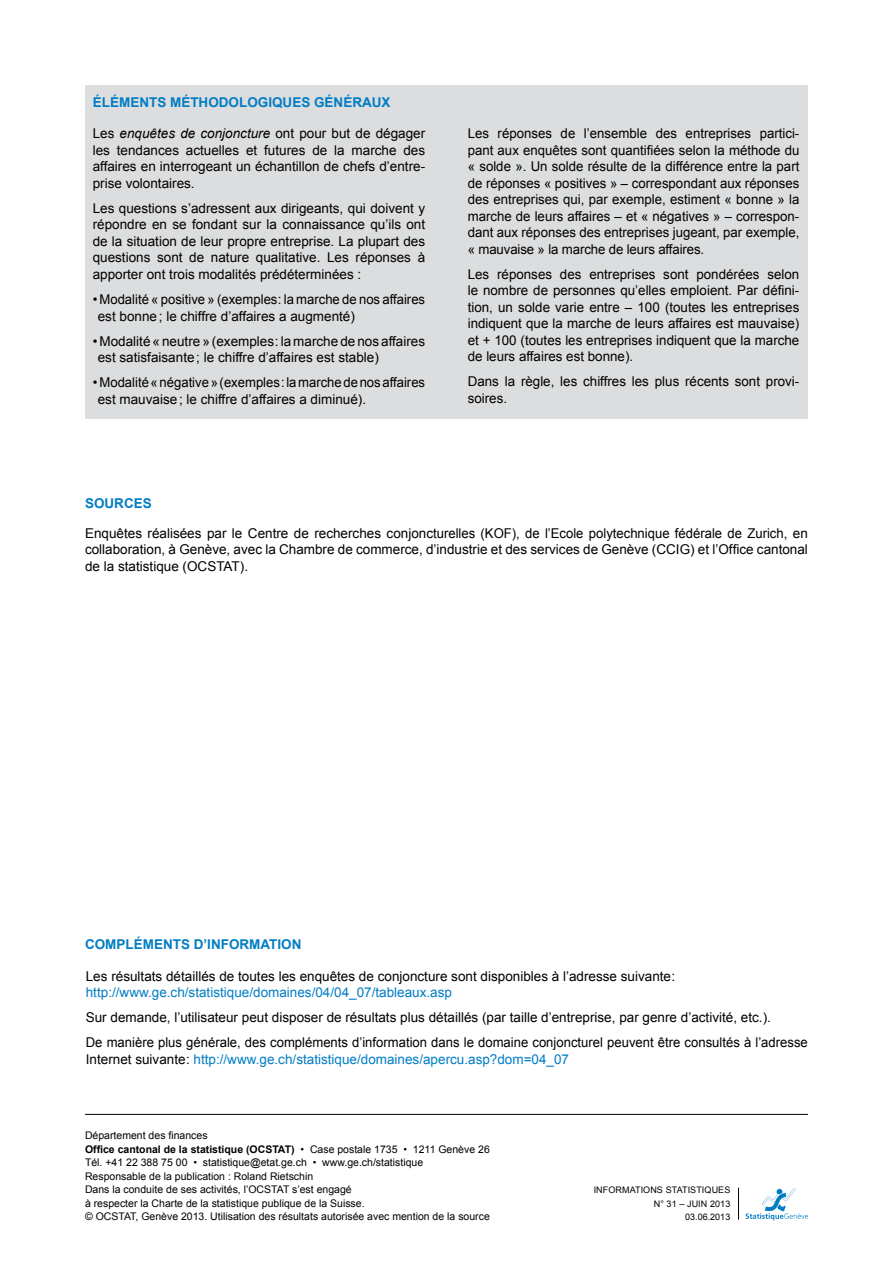
<style>
.page{position:relative;width:893px;height:1263px;background:#fff}
.page>*{position:absolute;margin:0;border:0;box-sizing:border-box;transform-origin:0 0}
.t1{font:13.5px/16.5px "Arial";color:#000;text-align:justify}
.t2{font:13.5px "Arial";color:#007dc5}
.t3{font:700 13.5px "Arial";color:#007dc5}
.t4{font:10.5px/13.5px "Arial";color:#000}
.t5{font:9px/13.5px "Arial";letter-spacing:.01em;color:#000;text-align:right}
.s1{font-style:italic}
.s2{color:#000}
.s3{font-weight:700}
</style>
<div class="page">
<hr style="left:85px;top:1114px;width:723px;height:1px;background:#000">
<svg style="left:746px;top:1188px;width:62px;height:32px"></svg>
<hr style="left:738px;top:1188px;width:1px;height:31px;background:#000">
<div style="left:85px;top:85px;width:723px;height:334px;background:#dcddde"></div>
<p class="t3" style="left:93px;top:93px;width:299px">ÉLÉMENTS MÉTHODOLOGIQUES GÉNÉRAUX</p>
<p class="t1" style="left:93px;top:126px;width:334px">Les <span class="s1">enquêtes de conjoncture</span> ont pour but de dégager les tendances actuelles et futures de la marche des affaires en interrogeant un échantillon de chefs d’entre&shy;prise volontaires.</p>
<p class="t1" style="left:93px;top:200px;width:334px">Les questions s’adressent aux dirigeants, qui doivent y répondre en se fondant sur la connaissance qu’ils ont de la situation de leur propre entreprise. La plupart des questions sont de nature qualitative. Les réponses à apporter ont trois modalités prédéterminées :</p>
<p class="t1" style="left:98px;top:291px;width:329px;text-indent:-5px">• Modalité « positive » (exemples : la marche de nos affaires est bonne ; le chiffre d’affaires a augmenté)</p>
<p class="t1" style="left:98px;top:333px;width:329px;text-indent:-5px">• Modalité « neutre » (exemples: la marche de nos affaires est satisfaisante ; le chiffre d’affaires est stable)</p>
<p class="t1" style="left:98px;top:374px;width:329px;text-indent:-5px">• Modalité « négative » (exemples : la marche de nos affaires est mauvaise ; le chiffre d’affaires a diminué).</p>
<p class="t3" style="left:85px;top:495px;width:68px">SOURCES</p>
<p class="t1" style="left:468px;top:126px;width:333px">Les réponses de l’ensemble des entreprises partici&shy;pant aux enquêtes sont quantifiées selon la méthode du « solde ». U n solde résulte de la différence entre la part de réponses « positives » – correspondant aux réponses des entreprises qui, par exemple, estiment « bonne » la marche de leurs affaires – et « négatives » – correspon&shy;dant aux réponses des entreprises jugeant, par exemple, « mauvaise » la marche de leurs affaires.</p>
<p class="t1" style="left:468px;top:266px;width:333px">Les réponses des entreprises sont pondérées selon le nombre de personnes qu’elles emploient. Par défini&shy;tion, un solde varie entre – 100 (toutes les entreprises indiquent que la marche de leurs affaires est mauvaise) et + 100 (toutes les entreprises indiquent que la marche de leurs affaires est bonne).</p>
<p class="t1" style="left:468px;top:374px;width:333px">Dans la règle, les chiffres les plus récents sont provi&shy;soires.</p>
<p class="t1" style="left:85px;top:525px;width:724px">Enquêtes réalisées par le Centre de recherches conjoncturelles (KOF), de l’Ecole polytechnique fédérale de Zurich, en collaboration, à Genève, avec la Chambre de commerce, d’industrie et des services de Genève (CCIG) et l’Office cantonal de la statistique (OCSTAT</p>
<p class="t1" style="left:240px;top:558px;width:10px">).</p>
<p class="t3" style="left:85px;top:935px;width:218px">COMPLÉMENTS D’INFORMATION</p>
<p class="t1" style="left:86px;top:968px;width:591px">Les résultats détaillés de toutes les enquêtes de conjoncture sont disponibles à l’adresse suivante :</p>
<p class="t2" style="left:86px;top:983px;width:368px">http://www.ge.ch/statistique/domaines/04/04_07/tableaux.asp</p>
<p class="t1" style="left:86px;top:1005px;width:723px;line-height:25px">Sur demande, l’utilisateur peut disposer de résultats plus détaillés (par taille d’entreprise, par genre d’activité, etc.).<br>De manière plus générale, des compléments d’information dans le domaine conjoncturel peuvent être consultés à l’adresse</p>
<p class="t2" style="left:86px;top:1050px;width:485px"><span class="s2">I nternet suivante :</span> http://www.ge.ch/statistique/domaines/apercu.asp?dom=04_07</p>
<p class="t4" style="left:85px;top:1129px;width:406px">Département des finances<br><span class="s3">OFFICE CANTONAL DE LA STATISTIQUE (OCSTAT)</span> • Case postale 1735 • 1211 Genève 26<br>Tél. +41 22 388 75 00 • statistique@etat.ge.ch • www.ge.ch/statistique<br>Responsable de la publication : Roland Rietschin<br>Dans la conduite de ses activités, l’OCSTAT s’est engagé<br>à respecter la Charte de la statistique publique de la Suisse.<br>© OCSTAT, Genève 2013. Utilisation des résultats autorisée avec mention de la source</p>
<p class="t5" style="left:594px;top:1183px;width:43px">Informatio</p>
<p class="t5" style="left:650px;top:1183px;width:21px">ns statisti</p>
<p class="t5" style="left:654px;top:1183px;width:78px">qu es<br>N° 31 – juin 2013<br>03.06.2013</p>
</div>
